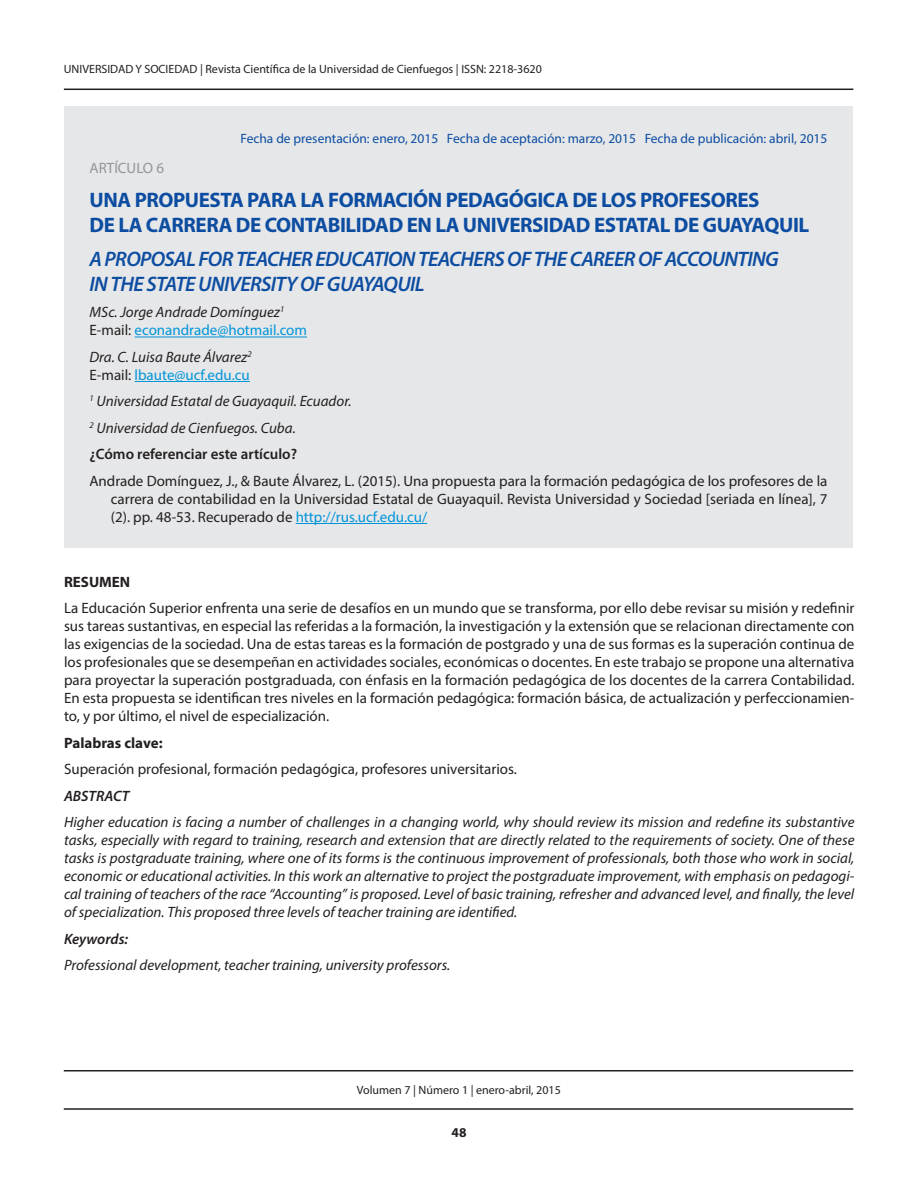
<style>
.page{position:relative;width:918px;height:1188px;background:#fff}
.page>*{position:absolute;margin:0;border:0;box-sizing:border-box;transform-origin:0 0}
.titulo{font:700 21px/25.2px "Myriad Pro";letter-spacing:-.02em;color:#0d4da1}
.Título_Itálica{font:italic 600 21px/25.2px "Myriad Pro";letter-spacing:-.03em;color:#0d4da1}
.texto{font:15px/18px "Myriad Pro";color:#231f20;text-align:justify}
.texto_italica{font:italic 15px/18px "Myriad Pro";color:#231f20;text-align:justify}
.texto_bibliografia{font:15px/18px "Myriad Pro";color:#231f20;text-align:justify}
.nombre_de_autor{font:italic 15px "Myriad Pro";color:#231f20}
.texto-2{font:15px "Myriad Pro";color:#0095d9}
.texto_semibold{font:600 15px "Myriad Pro";color:#231f20}
.texto_bold{font:700 15px "Myriad Pro";color:#231f20}
.texto_semibold_itali{font:italic 600 15px "Myriad Pro";color:#231f20}
.t1{font:15px "Myriad Pro";color:#939598}
.t2{font:13.5px "Myriad Pro";color:#0d4da1}
.t3{font:700 13.5px "Myriad Pro";color:#231f20}
.t4{font:12px "Myriad Pro";color:#231f20}
.s1{color:#231f20}
.s2{color:#0095d9}
</style>
<div class="page">
<hr style="left:64px;top:89px;width:789px;height:1px;background:#231f20">
<hr style="left:64px;top:1108px;width:789px;height:2px;background:#231f20">
<hr style="left:64px;top:1070px;width:789px;height:1px;background:#231f20">
<div style="left:64px;top:106px;width:789px;height:442px;background:#e6e7e9"></div>
<hr style="left:135px;top:337px;width:172px;height:1px;background:#0095d9">
<hr style="left:135px;top:381px;width:115px;height:1px;background:#0095d9">
<hr style="left:296px;top:523px;width:131px;height:1px;background:#0095d9">
<p class="t4" style="left:64px;top:61px;width:479px">UNIVERSIDAD Y SOCIEDAD | Revista Científica de la Universidad de Cienfuegos | ISSN: 2218-3620</p>
<p class="t2" style="left:241px;top:130px;width:588px">Fecha de presentación: enero, 2015 Fecha de aceptación: marzo, 2015 Fecha de publicación: abril, 2015</p>
<p class="t1" style="left:90px;top:159px;width:76px">ARTÍCULO 6</p>
<p class="titulo" style="left:90px;top:187px;width:721px">UNA PROPUESTA PARA LA FORMACIÓN PEDAGÓGICA DE LOS PROFESORES<br>DE LA CARRERA DE CONTABILIDAD EN LA UNIVERSIDAD ESTATAL DE GUAYAQUIL</p>
<p class="Título_Itálica" style="left:90px;top:246px;width:691px">A PROPOSAL FOR TEACHER EDUCATION TEACHERS OF THE CAREER OF ACCOUNTING<br>IN THE STATE UNIVERSITY OF GUAYAQUIL</p>
<p class="nombre_de_autor" style="left:90px;top:303px;width:196px">MSc. Jorge Andrade Domínguez<sup>1</sup></p>
<p class="texto-2" style="left:90px;top:321px;width:219px"><span class="s1">E-mail:</span> econandrade@hotmail.com</p>
<p class="nombre_de_autor" style="left:90px;top:348px;width:164px">Dra. C. Luisa Baute Álvarez<sup>2</sup></p>
<p class="texto-2" style="left:90px;top:366px;width:162px"><span class="s1">E-mail:</span> lbaute@ucf.edu.cu</p>
<p class="nombre_de_autor" style="left:90px;top:392px;width:264px"><sup>1</sup> Universidad Estatal de Guayaquil. Ecuador.</p>
<p class="nombre_de_autor" style="left:90px;top:419px;width:208px"><sup>2</sup> Universidad de Cienfuegos. Cuba.</p>
<p class="texto_semibold" style="left:90px;top:445px;width:209px">¿Cómo referenciar este artículo?</p>
<p class="texto_bibliografia" style="left:111px;top:472px;width:718px;text-indent:-21px">Andrade Domínguez, J., &amp; Baute Álvarez, L. (2015). Una propuesta para la formación pedagógica de los profesores de la carrera de contabilidad en la Universidad Estatal de Guayaquil. Revista Universidad y Sociedad [seriada en línea], 7 (2). pp. 48-53. Recuperado de <span class="s2">http://rus.ucf.edu.cu/</span></p>
<p class="texto_bold" style="left:64px;top:572px;width:68px">RESUMEN</p>
<p class="texto" style="left:64px;top:599px;width:792px">La Educación Superior enfrenta una serie de desafíos en un mundo que se transforma, por ello debe revisar su misión y redefinir sus tareas sustantivas, en especial las referidas a la formación, la investigación y la extensión que se relacionan directamente con las exigencias de la sociedad. Una de estas tareas es la formación de postgrado y una de sus formas es la superación continua de los profesionales que se desempeñan en actividades sociales, económicas o docentes. En este trabajo se propone una alternativa para proyectar la superación postgraduada, con énfasis en la formación pedagógica de los docentes de la carrera Contabilidad.<br>En esta propuesta se identifican tres niveles en la formación pedagógica: formación básica, de actualización y perfeccionamien&shy;to, y por último, el nivel de especialización.</p>
<p class="texto_bold" style="left:64px;top:733px;width:100px">Palabras clave:</p>
<p class="texto" style="left:64px;top:760px;width:454px">Superación profesional, formación pedagógica, profesores universitarios.</p>
<p class="texto_semibold_itali" style="left:64px;top:786px;width:67px">ABSTRACT</p>
<p class="texto_italica" style="left:64px;top:813px;width:792px">Higher education is facing a number of challenges in a changing world, why should review its mission and redefine its substantive tasks, especially with regard to training, research and extension that are directly related to the requirements of society. One of these tasks is postgraduate training, where one of its forms is the continuous improvement of professionals, both those who work in social, economic or educational activities. In this work an alternative to project the postgraduate improvement, with emphasis on pedagogi&shy;cal training of teachers of the race “Accounting” is proposed. Level of basic training, refresher and advanced level, and finally, the level of specialization. This proposed three levels of teacher training are identified.</p>
<p class="texto_semibold_itali" style="left:64px;top:929px;width:66px">Keywords:</p>
<p class="texto_italica" style="left:64px;top:956px;width:388px">Professional development, teacher training, university professors.</p>
<p class="t4" style="left:357px;top:1083px;width:205px">Volumen 7 | Número 1 | enero-abril, 2015</p>
<p class="t3" style="left:452px;top:1124px;width:16px">48</p>
</div>
